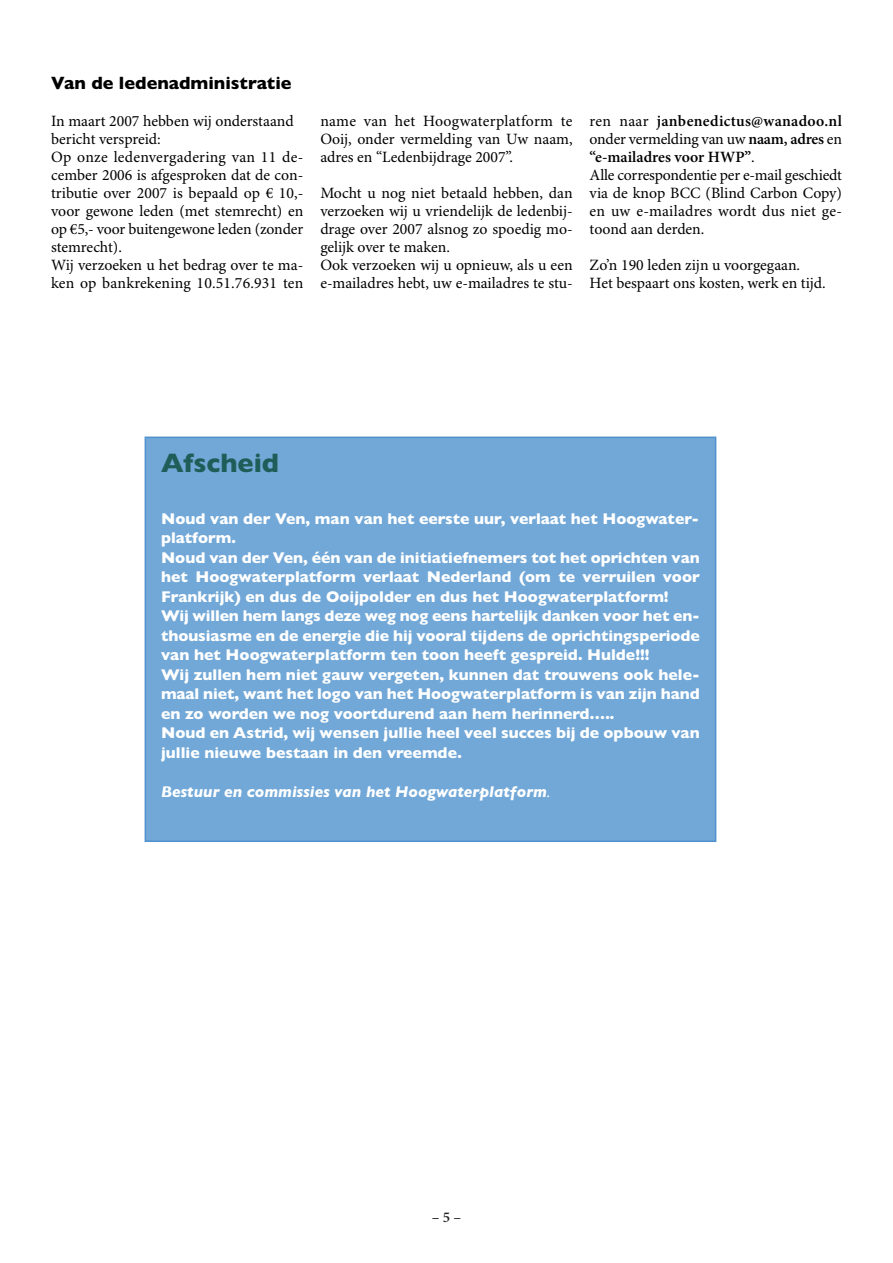
<style>
.page{position:relative;width:893px;height:1263px;background:#fff}
.page>*{position:absolute;margin:0;border:0;box-sizing:border-box;transform-origin:0 0}
.t1{font:700 27px "Gill Sans";color:#1e5e59}
.t2{font:700 18px "Gill Sans";color:#000}
.t3{font:15.75px/18px "Minion Pro";color:#000}
.t4{font:700 15.75px/19.5px "Gill Sans";color:#fff}
.t5{font:italic 700 15.75px "Gill Sans";color:#fff}
.t6{font:600 15px "Minion Pro";color:#272627}
.s1{font-weight:600}
.s2{font-weight:400}
</style>
<div class="page">
<div style="left:146px;top:438px;width:569px;height:402px;background:#72a8d7"></div>
<div style="left:145px;top:437px;width:571px;height:405px;border:2px solid #4f92ce"></div>
<p class="t2" style="left:51px;top:72px;width:242px">Van de ledenadministratie</p>
<p class="t3" style="left:51px;top:113px;width:254px">In maart 2007 hebben wij onderstaand bericht verspreid:<br>Op onze ledenvergadering van 11 de&shy;cember 2006 is afgesproken dat de con&shy;tributie over 2007 is bepaald op € 10,- voor gewone leden (met stemrecht) en op €5,- voor buitengewone leden (zonder stemrecht).<br>Wij verzoeken u het bedrag over te ma&shy;ken op bankrekening 10.51.76.931 ten</p>
<p class="t3" style="left:320px;top:113px;width:254px;text-align:justify">name van het Hoogwaterplatform te Ooij, onder vermelding van Uw naam, adres en “Ledenbijdrage 2007”.</p>
<p class="t3" style="left:320px;top:185px;width:254px">Mocht u nog niet betaald hebben, dan verzoeken wij u vriendelijk de ledenbij&shy;drage over 2007 alsnog zo spoedig mo&shy;gelijk over te maken.<br>Ook verzoeken wij u opnieuw, als u een e-mailadres hebt, uw e-mailadres te stu-</p>
<p class="t3" style="left:590px;top:113px;width:254px">ren naar <span class="s1">janbenedictus@wanadoo.nl </span>onder vermelding van uw <span class="s1">naam, adres</span> en <span class="s1">“e-mailadres voor HWP”</span>.<br>Alle correspondentie per e-mail geschiedt via de knop BCC (Blind Carbon Copy) en uw e-mailadres wordt dus niet ge&shy;toond aan derden.</p>
<p class="t3" style="left:590px;top:257px;width:238px">Zo’n 190 leden zijn u voorgegaan.<br>Het bespaart ons kosten, werk en tijd.</p>
<h1 class="t1" style="left:161px;top:446px;width:120px">Afscheid</h1>
<p class="t4" style="left:161px;top:508px;width:540px">Noud van der Ven, man van het eerste uur, verlaat het Hoogwater&shy;platform.<br>Noud van der Ven, één van de initiatiefnemers tot het oprichten van het Hoogwaterplatform verlaat Nederland (om te verruilen voor Frankrijk) en dus de Ooijpolder en dus het Hoogwaterplatform!<br>Wij willen hem langs deze weg nog eens hartelijk danken voor het en&shy;thousiasme en de energie die hij vooral tijdens de oprichtingsperiode van het Hoogwaterplatform ten toon heeft gespreid. Hulde!!!<br>Wij zullen hem niet gauw vergeten, kunnen dat trouwens ook hele&shy;maal niet, want het logo van het Hoogwaterplatform is van zijn hand en zo worden we nog voortdurend aan hem herinnerd…..<br>Noud en Astrid, wij wensen jullie heel veel succes bij de opbouw van jullie nieuwe bestaan in den vreemde.</p>
<p class="t5" style="left:161px;top:782px;width:391px">Bestuur en commissies van het Hoogwaterplatform<span class="s2">.</span></p>
<p class="t6" style="left:432px;top:1211px;width:31px">–5–</p>
</div>
